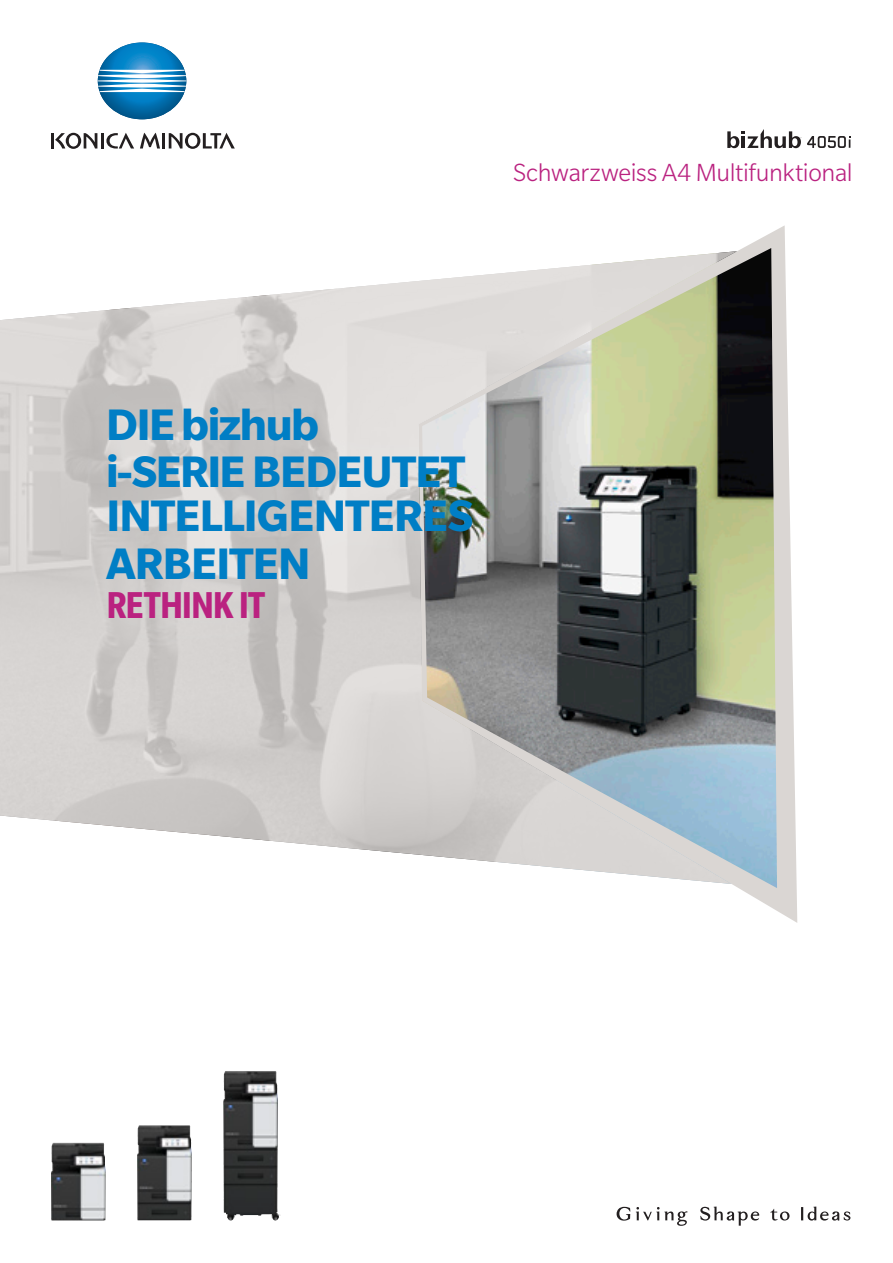
<style>
.page{position:relative;width:893px;height:1263px;background:#fff}
.page>*{position:absolute;margin:0;border:0;box-sizing:border-box;transform-origin:0 0}
.t1{font:700 48px/45.5px "Slate Pro";letter-spacing:-.02em;color:#007ec5}
.t2{font:700 condensed 40.8px "Slate Pro";letter-spacing:-.03em;color:#ba2280}
.t3{font:300 27px "Slate Pro";letter-spacing:-.01em;color:#ba2280}
</style>
<div class="page">
<svg style="left:739px;top:225px;width:58px;height:698px;fill:#dad6d3"></svg>
<img style="left:732px;top:248px;width:45px;height:640px">
<svg style="left:0;top:251px;width:737px;height:633px"></svg>
<svg style="left:727px;top:129px;width:74px;height:19px"></svg>
<svg style="left:807px;top:136px;width:43px;height:12px"></svg>
<svg style="left:700px;top:1206px;width:59px;height:20px"></svg>
<svg style="left:801px;top:1206px;width:49px;height:14px"></svg>
<svg style="left:617px;top:1207px;width:13px;height:13px"></svg>
<svg style="left:636px;top:1207px;width:51px;height:19px"></svg>
<svg style="left:770px;top:1209px;width:20px;height:11px"></svg>
<svg style="left:98px;top:43px;width:88px;height:76px"></svg>
<hr style="left:51px;top:133px;width:3px;height:15px;background:#231f20">
<hr style="left:101px;top:133px;width:3px;height:15px;background:#231f20">
<hr style="left:162px;top:133px;width:3px;height:15px;background:#231f20">
<svg style="left:106px;top:133px;width:28px;height:16px"></svg>
<svg style="left:55px;top:133px;width:42px;height:16px"></svg>
<svg style="left:169px;top:133px;width:66px;height:16px"></svg>
<svg style="left:140px;top:133px;width:20px;height:15px"></svg>
<img style="left:51px;top:1143px;width:55px;height:77px">
<img style="left:137px;top:1125px;width:55px;height:95px">
<img style="left:223px;top:1071px;width:58px;height:150px">
<div style="left:59px;top:360px;width:463px;height:310px;background:#fff;opacity:.1"></div>
<p class="t3" style="left:513px;top:159px;width:341px">Schwarzweiss A4 Multifunktional</p>
<p class="t1" style="left:106px;top:401px;width:369px">DIE bizhub<br>i-SERIE BEDEUTET<br>INTELLIGENTERES</p>
<p class="t1" style="left:106px;top:541px;width:206px">ARBEITEN</p>
<p class="t2" style="left:106px;top:583px;width:160px">RETHINK IT</p>
</div>
